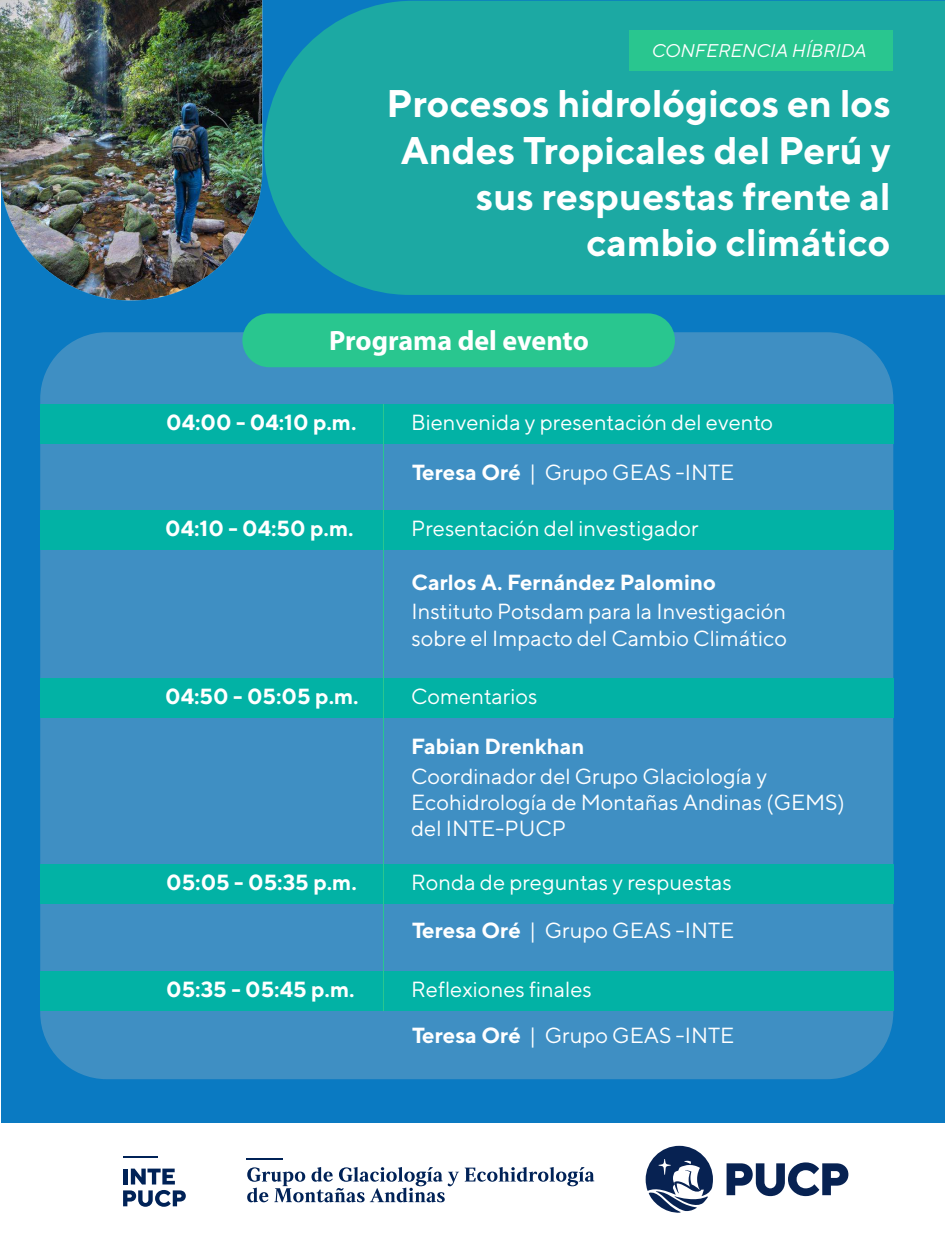
<style>
.page{position:relative;width:945px;height:1242px;background:#fff}
.page>*{position:absolute;margin:0;border:0;box-sizing:border-box;transform-origin:0 0}
.t1{font:700 38.5px/46.2px "TT Norms";color:#fff;text-align:right}
.t2{font:700 28px "Myriad Pro";color:#fff}
.t3{font:21.88px/26.2px "TT Norms";color:#fff}
.t4{font:700 21.88px "TT Norms";color:#fff}
.t5{font:italic 18.38px "TT Norms";color:#fff}
.s1{font-weight:700}
</style>
<div class="page">
<div style="left:1px;top:0;width:944px;height:1123px;background:#0a7ac2"></div>
<div style="left:40px;top:332px;width:853px;height:747px;background:#3f8fc3;border-radius:67px"></div>
<div style="left:387px;top:1px;width:558px;height:294px;background:#1ca9a3"></div>
<hr style="left:246px;top:1158px;width:37px;height:1px;background:#002257">
<svg style="left:465px;top:1167px;width:129px;height:19px"></svg>
<svg style="left:247px;top:1167px;width:212px;height:35px"></svg>
<hr style="left:123px;top:1168px;width:4px;height:16px;background:#002257">
<svg style="left:131px;top:1168px;width:44px;height:16px"></svg>
<svg style="left:123px;top:1190px;width:63px;height:16px"></svg>
<hr style="left:123px;top:1156px;width:35px;height:2px;background:#002257">
<svg style="left:646px;top:1146px;width:67px;height:67px"></svg>
<svg style="left:727px;top:1162px;width:121px;height:34px"></svg>
<div style="left:40px;top:404px;width:853px;height:40px;background:#02b2a5"></div>
<div style="left:242px;top:313px;width:433px;height:54px;background:#29c68f;border-radius:27px"></div>
<div style="left:40px;top:864px;width:853px;height:39px;background:#02b2a5"></div>
<div style="left:40px;top:971px;width:853px;height:40px;background:#02b2a5"></div>
<div style="left:40px;top:510px;width:853px;height:40px;background:#02b2a5"></div>
<div style="left:40px;top:678px;width:853px;height:39px;background:#02b2a5"></div>
<img style="left:0;top:1px;width:387px;height:361px">
<div style="left:629px;top:30px;width:264px;height:40px;background:#29c68f"></div>
<p class="t5" style="left:652px;top:40px;width:216px">CONFERENCIA HÍBRIDA</p>
<h1 class="t1" style="left:387px;top:80px;width:506px">Procesos hidrológicos en los<br>Andes Tropicales del Perú y sus respuestas frente al cambio climático</h1>
<p class="t2" style="left:329px;top:322px;width:261px">Programa del evento</p>
<p class="t4" style="left:166px;top:409px;width:192px">04:00 - 04:10 p.m.</p>
<p class="t3" style="left:411px;top:409px;width:364px">Bienvenida y presentación del evento</p>
<p class="t3" style="left:412px;top:459px;width:324px"><span class="s1">Teresa Oré</span> | Grupo GEAS -INTE</p>
<p class="t4" style="left:165px;top:514px;width:190px">04:10 - 04:50 p.m.</p>
<p class="t3" style="left:411px;top:515px;width:289px">Presentación del investigador</p>
<p class="t4" style="left:412px;top:568px;width:306px">Carlos A. Fernández Palomino</p>
<p class="t3" style="left:412px;top:598px;width:377px">Instituto Potsdam para la Investigación sobre el Impacto del Cambio Climático</p>
<p class="t4" style="left:165px;top:682px;width:195px">04:50 - 05:05 p.m.</p>
<p class="t3" style="left:411px;top:683px;width:128px">Comentarios</p>
<p class="t4" style="left:411px;top:732px;width:175px">Fabian Drenkhan</p>
<p class="t3" style="left:411px;top:762px;width:435px">Coordinador del Grupo Glaciología y<br>Ecohidrología de Montañas Andinas (GEMS) del INTE-PUCP</p>
<p class="t4" style="left:166px;top:868px;width:192px">05:05 - 05:35 p.m.</p>
<p class="t3" style="left:411px;top:868px;width:322px">Ronda de preguntas y respuestas</p>
<p class="t3" style="left:412px;top:916px;width:324px"><span class="s1">Teresa Oré</span> | Grupo GEAS -INTE</p>
<p class="t4" style="left:166px;top:976px;width:190px">05:35 - 05:45 p.m.</p>
<p class="t3" style="left:411px;top:976px;width:182px">Reflexiones finales</p>
<p class="t3" style="left:412px;top:1021px;width:324px"><span class="s1">Teresa Oré</span> | Grupo GEAS -INTE</p>
</div>
